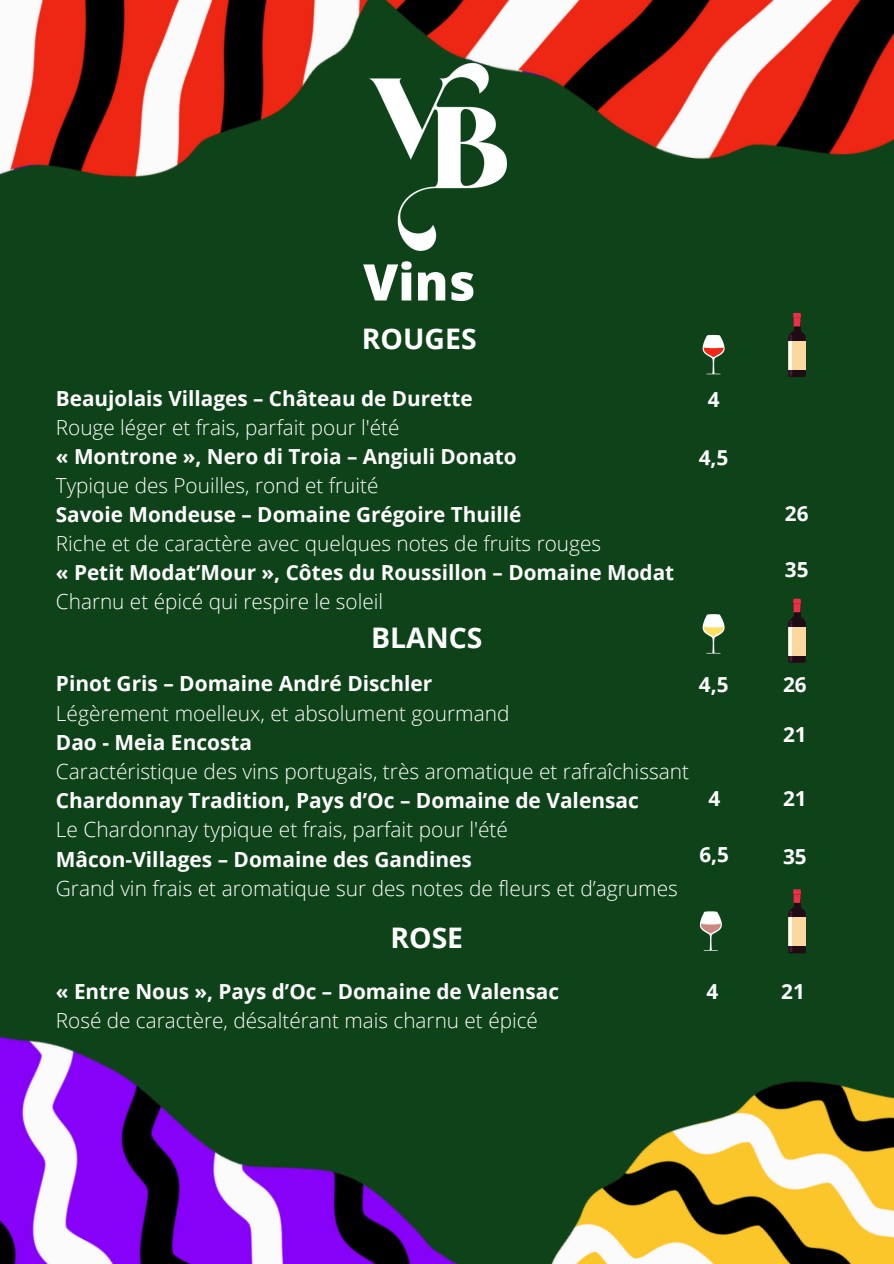
<style>
.page{position:relative;width:894px;height:1264px;background:#fff}
.page>*{position:absolute;margin:0;border:0;box-sizing:border-box;transform-origin:0 0}
.t1{font:800 50.4px "Open Sans";color:#fff}
.t2{font:700 28.35px "Open Sans";color:#fff}
.t3{font:300 20.85px "Open Sans";color:#fff}
.t4{font:700 20.85px "Open Sans";color:#fff}
.t5{font:700 20.7px "Open Sans";color:#fff}
.t6{font:300 20.7px "Open Sans";color:#fff}
</style>
<div class="page">
<div style="left:0;top:0;width:893px;height:1263px;background:#0e4219"></div>
<img style="left:0;top:1036px;width:369px;height:227px">
<img style="left:369px;top:889px;width:524px;height:374px">
<img style="left:611px;top:0;width:282px;height:365px">
<img style="left:0;top:0;width:611px;height:251px">
<svg style="left:701px;top:335px;width:24px;height:39px"></svg>
<hr style="left:703px;top:346px;width:20px;height:2px;background:#fefeff;border-radius:50%">
<svg style="left:793px;top:326px;width:7px;height:4px"></svg>
<div style="left:793px;top:316px;width:7px;height:10px;background:#ee2e46"></div>
<svg style="left:793px;top:313px;width:7px;height:5px"></svg>
<svg style="left:788px;top:330px;width:17px;height:47px"></svg>
<svg style="left:702px;top:614px;width:23px;height:39px"></svg>
<svg style="left:793px;top:612px;width:7px;height:4px"></svg>
<div style="left:793px;top:602px;width:7px;height:10px;background:#ee2e46"></div>
<svg style="left:793px;top:598px;width:7px;height:6px"></svg>
<svg style="left:788px;top:616px;width:17px;height:46px"></svg>
<svg style="left:698px;top:911px;width:24px;height:39px"></svg>
<svg style="left:793px;top:902px;width:7px;height:4px"></svg>
<div style="left:793px;top:892px;width:7px;height:10px;background:#ee2e46"></div>
<svg style="left:793px;top:889px;width:7px;height:5px"></svg>
<svg style="left:788px;top:906px;width:17px;height:47px"></svg>
<p class="t1" style="left:363px;top:247px;width:114px">Vins</p>
<p class="t2" style="left:362px;top:318px;width:116px">ROUGES</p>
<p class="t5" style="left:56px;top:384px;width:418px">Beaujolais Villages – Château de Durette</p>
<p class="t6" style="left:56px;top:413px;width:345px">Rouge léger et frais, parfait pour l'été</p>
<p class="t5" style="left:56px;top:442px;width:462px">« Montrone », Nero di Troia – Angiuli Donato</p>
<p class="t6" style="left:56px;top:471px;width:324px">Typique des Pouilles, rond et fruité</p>
<p class="t5" style="left:56px;top:500px;width:467px">Savoie Mondeuse – Domaine Grégoire Thuillé</p>
<p class="t6" style="left:56px;top:529px;width:546px">Riche et de caractère avec quelques notes de fruits rouges</p>
<p class="t5" style="left:56px;top:558px;width:619px">« Petit Modat’Mour », Côtes du Roussillon – Domaine Modat</p>
<p class="t6" style="left:56px;top:587px;width:329px">Charnu et épicé qui respire le soleil</p>
<p class="t2" style="left:371px;top:617px;width:113px">BLANCS</p>
<p class="t4" style="left:56px;top:669px;width:378px">Pinot Gris – Domaine André Dischler</p>
<p class="t3" style="left:56px;top:698px;width:455px">Légèrement moelleux, et absolument gourmand</p>
<p class="t4" style="left:56px;top:727px;width:198px">Dao - Meia Encosta</p>
<p class="t3" style="left:56px;top:756px;width:634px">Caractéristique des vins portugais, très aromatique et rafraîchissant</p>
<p class="t4" style="left:56px;top:785px;width:584px">Chardonnay Tradition, Pays d’Oc – Domaine de Valensac</p>
<p class="t3" style="left:56px;top:815px;width:453px">Le Chardonnay typique et frais, parfait pour l'été</p>
<p class="t4" style="left:56px;top:844px;width:417px">Mâcon-Villages – Domaine des Gandines</p>
<p class="t3" style="left:56px;top:873px;width:623px">Grand vin frais et aromatique sur des notes de fleurs et d’agrumes</p>
<p class="t2" style="left:390px;top:917px;width:74px">ROSE</p>
<p class="t5" style="left:56px;top:976px;width:504px">« Entre Nous », Pays d’Oc – Domaine de Valensac</p>
<p class="t6" style="left:56px;top:1005px;width:483px">Rosé de caractère, désaltérant mais charnu et épicé</p>
<p class="t5" style="left:707px;top:384px;width:13px">4</p>
<p class="t5" style="left:784px;top:498px;width:25px">26</p>
<p class="t5" style="left:784px;top:555px;width:25px">35</p>
<p class="t5" style="left:698px;top:669px;width:31px">4,5</p>
<p class="t5" style="left:782px;top:669px;width:25px">26</p>
<p class="t5" style="left:782px;top:719px;width:25px">21</p>
<p class="t5" style="left:708px;top:783px;width:13px">4</p>
<p class="t5" style="left:782px;top:783px;width:25px">21</p>
<p class="t5" style="left:699px;top:840px;width:31px">6,5</p>
<p class="t5" style="left:782px;top:841px;width:25px">35</p>
<p class="t5" style="left:706px;top:977px;width:13px">4</p>
<p class="t5" style="left:781px;top:977px;width:25px">21</p>
</div>
